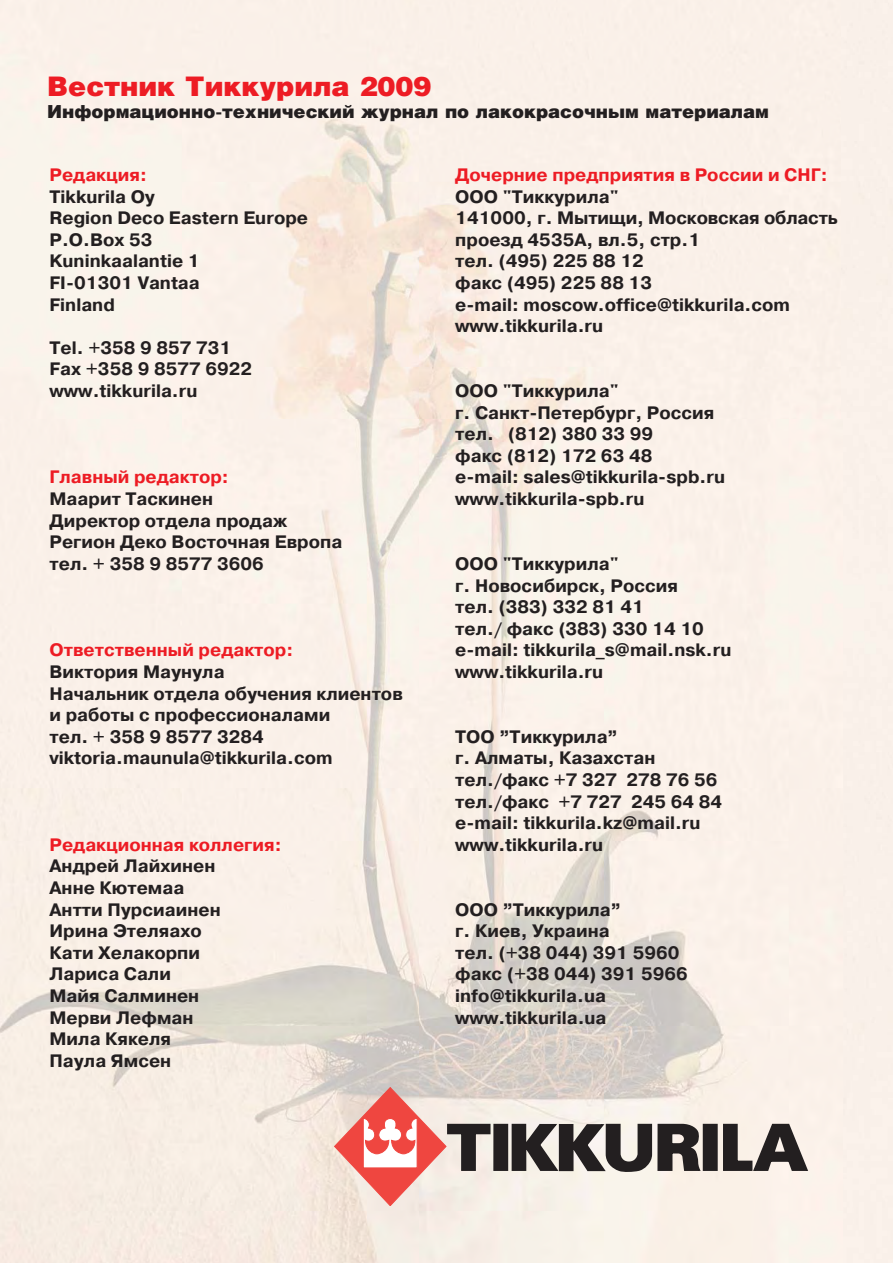
<style>
.page{position:relative;width:893px;height:1263px;background:#fff}
.page>*{position:absolute;margin:0;border:0;box-sizing:border-box;transform-origin:0 0}
.t1{font:900 27px "Helios";color:#ed1c24}
.t2{font:700 18px/21.6px "Pragmatica C";color:#231f20}
.t3{font:700 18px "Pragmatica C";color:#ed1c24}
.t4{font:900 18px "Helios";color:#231f20}
</style>
<div class="page">
<img style="left:0;top:0;width:893px;height:1263px">
<svg style="left:334px;top:1087px;width:157px;height:119px;background:#e5afa9"></svg>
<div style="left:494px;top:1124px;width:13px;height:46px;background:#231f20"></div>
<div style="left:493px;top:1124px;width:15px;height:47px;border:2px solid #231f20"></div>
<svg style="left:511px;top:1123px;width:190px;height:49px;background:#6d6866"></svg>
<div style="left:704px;top:1124px;width:13px;height:46px;background:#231f20"></div>
<div style="left:703px;top:1124px;width:15px;height:47px;border:2px solid #231f20"></div>
<svg style="left:722px;top:1122px;width:87px;height:50px;background:#89827f"></svg>
<h1 class="t1" style="left:47px;top:77px;width:386px">Вестник Тиккурила 2009</h1>
<p class="t4" style="left:47px;top:105px;width:723px">Информационно-технический журнал по лакокрасочным материалам</p>
<p class="t3" style="left:50px;top:168px;width:99px">Редакция:</p>
<p class="t2" style="left:50px;top:188px;width:260px">Tikkurila Oy<br>Region Deco Eastern Europe<br>P.O.Box 53<br>Kuninkaalantie 1<br>FI-01301 Vantaa<br>Finland</p>
<p class="t2" style="left:50px;top:339px;width:204px">Tel. +358 9 857 731<br>Fax +358 9 8577 6922 www.tikkurila.ru</p>
<p class="t3" style="left:50px;top:471px;width:181px">Главный редактор:</p>
<p class="t2" style="left:50px;top:490px;width:294px">Маарит Таскинен<br>Директор отдела продаж<br>Регион Деко Восточная Европа тел. + 358 9 8577 3606</p>
<p class="t3" style="left:50px;top:643px;width:245px">Ответственный редактор:</p>
<p class="t2" style="left:50px;top:663px;width:355px">Виктория Маунула<br>Начальник отдела обучения клиентов и работы с профессионалами<br>тел. + 358 9 8577 3284 viktoria.maunula@tikkurila.com</p>
<p class="t3" style="left:50px;top:838px;width:234px">Редакционная коллегия:</p>
<p class="t2" style="left:50px;top:857px;width:173px">Андрей Лайхинен<br>Анне Кютемаа<br>Антти Пурсиаинен<br>Ирина Этеляахо<br>Кати Хелакорпи<br>Лариса Сали<br>Майя Салминен<br>Мерви Лефман<br>Мила Кякеля<br>Паула Ямсен</p>
<p class="t3" style="left:455px;top:168px;width:374px">Дочерние предприятия в России и СНГ:</p>
<p class="t2" style="left:455px;top:188px;width:384px">ООО "Тиккурила"<br>141000, г. Мытищи, Московская область проезд 4535А, вл.5, стр.1<br>тел. (495) 225 88 12<br>факс (495) 225 88 13<br>e-mail: moscow.office@tikkurila.com www.tikkurila.ru</p>
<p class="t2" style="left:455px;top:382px;width:271px">ООО "Тиккурила"<br>г. Санкт-Петербург, Россия тел. (812) 380 33 99<br>факс (812) 172 63 48<br>e-mail: sales@tikkurila-spb.ru www.tikkurila-spb.ru</p>
<p class="t2" style="left:455px;top:555px;width:278px">ООО "Тиккурила"<br>г. Новосибирск, Россия<br>тел. (383) 332 81 41<br>тел./ факс (383) 330 14 10 e-mail: tikkurila_s@mail.nsk.ru www.tikkurila.ru</p>
<p class="t2" style="left:455px;top:728px;width:268px">ТОО ”Тиккурила”<br>г. Алматы, Казахстан тел./факс +7 327 278 76 56 тел./факс +7 727 245 64 84 e-mail: tikkurila.kz@mail.ru www.tikkurila.ru</p>
<p class="t2" style="left:455px;top:900px;width:234px">ООО ”Тиккурила”<br>г. Киев, Украина<br>тел. (+38 044) 391 5960 факс (+38 044) 391 5966 info@tikkurila.ua www.tikkurila.ua</p>
</div>
